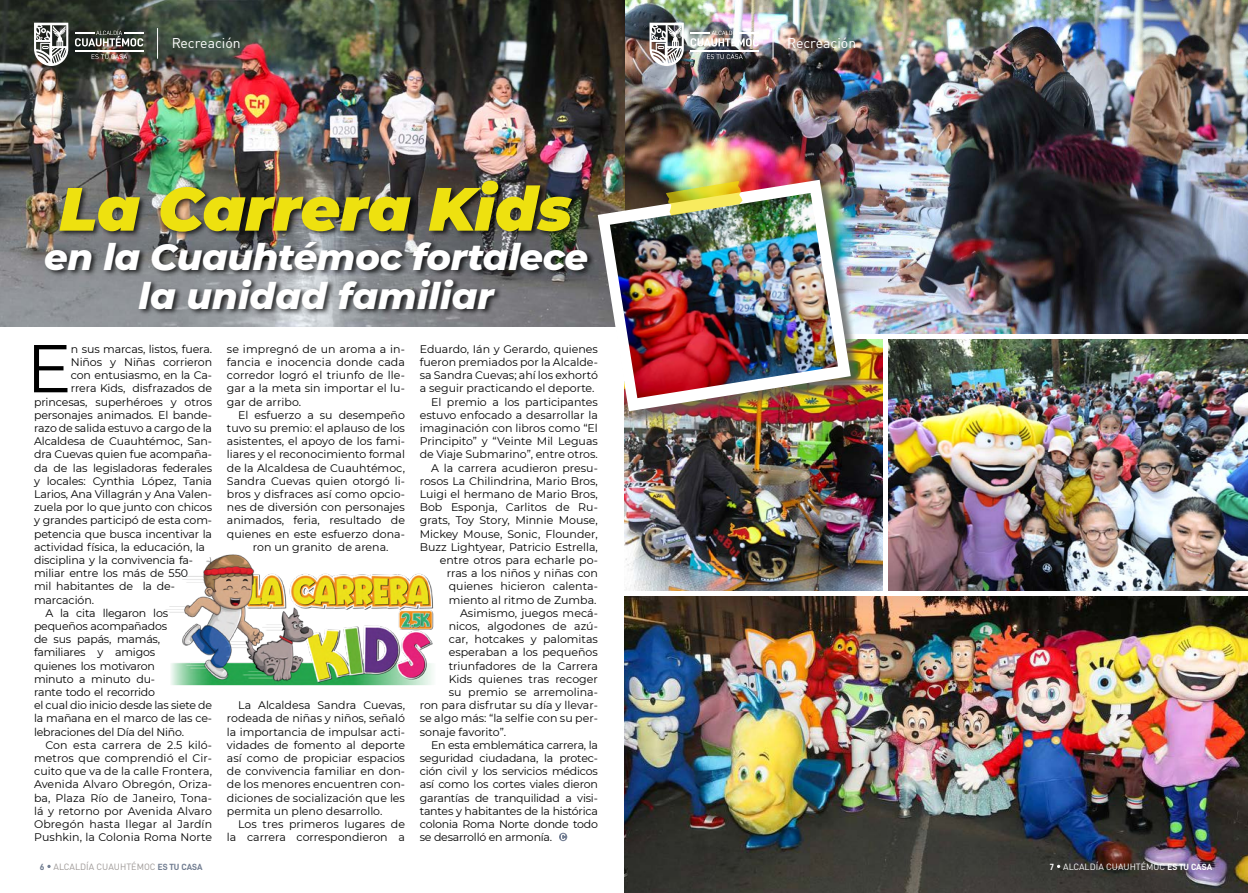
<style>
.page{position:relative;width:1248px;height:893px;background:#fff}
.page>*{position:absolute;margin:0;border:0;box-sizing:border-box;transform-origin:0 0}
.t1{font:67.6px "Montserrat";color:#000}
.t2{font:italic 900 61px "Montserrat";color:#eee10f}
.t3{font:italic 800 37px/39px "Montserrat";letter-spacing:-.01em;color:#fff;text-align:center}
.t4{font:14px "DIN Pro";color:#fff}
.t5{font:11px/13.2px "Montserrat";letter-spacing:-.005em;color:#000;text-align:justify}
.t6{font:9px "DIN Pro";color:#9d9896}
.t7{font:9px "DIN Pro";color:#fff}
.s1{font-family:"D DIN Bold";color:#717d91}
.s2{font-family:"D DIN Bold"}
</style>
<div class="page">
<img style="left:888px;top:339px;width:359px;height:251px">
<img style="left:624px;top:0;width:623px;height:333px">
<img style="left:624px;top:339px;width:258px;height:251px">
<img style="left:0;top:0;width:624px;height:326px">
<img style="left:624px;top:596px;width:623px;height:297px">
<div style="left:599px;top:182px;width:264px;height:242px;background:#575756;opacity:.75"></div>
<img style="left:597px;top:180px;width:253px;height:231px">
<img style="left:610px;top:193px;width:228px;height:205px">
<svg style="left:47px;top:865px;width:4px;height:3px"></svg>
<hr style="left:157px;top:28px;width:1px;height:31px;background:#fff">
<hr style="left:75px;top:50px;width:68px;height:2px;background:#fff">
<svg style="left:75px;top:30px;width:68px;height:16px"></svg>
<svg style="left:92px;top:54px;width:35px;height:5px"></svg>
<svg style="left:34px;top:23px;width:34px;height:43px"></svg>
<hr style="left:772px;top:28px;width:1px;height:31px;background:#fff">
<hr style="left:690px;top:50px;width:68px;height:2px;background:#fff">
<svg style="left:690px;top:30px;width:68px;height:16px"></svg>
<svg style="left:707px;top:54px;width:35px;height:5px"></svg>
<svg style="left:649px;top:23px;width:34px;height:43px"></svg>
<svg style="left:1056px;top:865px;width:4px;height:3px"></svg>
<div style="left:44px;top:178px;width:551px;height:138px;background:#000;opacity:.75"></div>
<img style="left:166px;top:554px;width:268px;height:131px">
<svg style="left:559px;top:833px;width:8px;height:8px"></svg>
<svg style="left:561px;top:834px;width:4px;height:6px"></svg>
<img style="left:666px;top:181px;width:76px;height:35px">
<p class="t4" style="left:172px;top:32px;width:70px">Recreación</p>
<p class="t4" style="left:787px;top:32px;width:70px">Recreación</p>
<h2 class="t2" style="left:59px;top:163px;width:514px">La Carrera Kids</h2>
<h3 class="t3" style="left:44px;top:235px;width:545px">en la Cuauhtémoc fortalece la unidad familiar</h3>
<p class="t5" style="left:420px;top:342px;width:179px">Eduardo, Ián y Gerardo, quienes</p>
<p class="t5" style="left:420px;top:355px;width:180px">fueron premiados por la Alcalde-</p>
<p class="t5" style="left:420px;top:368px;width:180px">sa Sandra Cuevas; ahí los exhortó</p>
<p class="t5" style="left:420px;top:381px;width:176px">a seguir practicando el deporte.</p>
<p class="t5" style="left:431px;top:395px;width:168px">El premio a los participantes</p>
<p class="t5" style="left:420px;top:408px;width:180px">estuvo enfocado a desarrollar la</p>
<p class="t5" style="left:420px;top:421px;width:180px">imaginación con libros como “El</p>
<p class="t5" style="left:420px;top:434px;width:180px">Principito” y “Veinte Mil Leguas</p>
<p class="t5" style="left:420px;top:447px;width:180px">de Viaje Submarino”, entre otros.</p>
<p class="t5" style="left:431px;top:461px;width:168px">A la carrera acudieron presu-</p>
<p class="t5" style="left:420px;top:474px;width:179px">rosos La Chilindrina, Mario Bros,</p>
<p class="t5" style="left:420px;top:487px;width:179px">Luigi el hermano de Mario Bros,</p>
<p class="t5" style="left:420px;top:500px;width:180px">Bob Esponja, Carlitos de Ru-</p>
<p class="t5" style="left:420px;top:513px;width:180px">grats, Toy Story, Minnie Mouse,</p>
<p class="t5" style="left:420px;top:527px;width:179px">Mickey Mouse, Sonic, Flounder,</p>
<p class="t5" style="left:420px;top:540px;width:179px">Buzz Lightyear, Patricio Estrella,</p>
<p class="t5" style="left:440px;top:553px;width:160px">entre otros para echarle po-</p>
<p class="t5" style="left:447px;top:566px;width:153px">rras a los niños y niñas con</p>
<p class="t5" style="left:449px;top:579px;width:150px">quienes hicieron calenta-</p>
<p class="t5" style="left:449px;top:593px;width:149px">miento al ritmo de Zumba.</p>
<p class="t5" style="left:460px;top:606px;width:139px">Asimismo, juegos mecá-</p>
<p class="t5" style="left:449px;top:619px;width:151px">nicos, algodones de azú-</p>
<p class="t5" style="left:449px;top:632px;width:150px">car, hotcakes y palomitas</p>
<p class="t5" style="left:449px;top:645px;width:150px">esperaban a los pequeños</p>
<p class="t5" style="left:449px;top:659px;width:150px">triunfadores de la Carrera</p>
<p class="t5" style="left:449px;top:672px;width:150px">Kids quienes tras recoger</p>
<p class="t5" style="left:449px;top:685px;width:151px">su premio se arremolina-</p>
<p class="t5" style="left:420px;top:698px;width:180px">ron para disfrutar su día y llevar-</p>
<p class="t5" style="left:420px;top:711px;width:180px">se algo más: “la selfie con su per-</p>
<p class="t5" style="left:420px;top:725px;width:88px">sonaje favorito”.</p>
<p class="t5" style="left:431px;top:738px;width:168px">En esta emblemática carrera, la</p>
<p class="t5" style="left:420px;top:751px;width:180px">seguridad ciudadana, la protec-</p>
<p class="t5" style="left:420px;top:764px;width:180px">ción civil y los servicios médicos</p>
<p class="t5" style="left:420px;top:777px;width:180px">así como los cortes viales dieron</p>
<p class="t5" style="left:420px;top:791px;width:179px">garantías de tranquilidad a visi-</p>
<p class="t5" style="left:420px;top:804px;width:180px">tantes y habitantes de la histórica</p>
<p class="t5" style="left:420px;top:817px;width:180px">colonia Roma Norte donde todo</p>
<p class="t5" style="left:420px;top:830px;width:134px">se desarrolló en armonía.</p>
<h1 class="t1" style="left:26px;top:322px;width:47px">E</h1>
<p class="t5" style="left:71px;top:342px;width:143px">n sus marcas, listos, fuera.</p>
<p class="t5" style="left:227px;top:342px;width:180px">se impregnó de un aroma a in&shy;fancia e inocencia donde cada corredor logró el triunfo de lle&shy;gar a la meta sin importar el lu&shy;gar de arribo.</p>
<p class="t5" style="left:238px;top:408px;width:168px">El esfuerzo a su desempeño</p>
<p class="t5" style="left:227px;top:421px;width:180px">tuvo su premio: el aplauso de los</p>
<p class="t5" style="left:227px;top:434px;width:180px">asistentes, el apoyo de los fami-</p>
<p class="t5" style="left:227px;top:447px;width:179px">liares y el reconocimiento formal</p>
<p class="t5" style="left:227px;top:461px;width:180px">de la Alcaldesa de Cuauhtémoc,</p>
<p class="t5" style="left:227px;top:474px;width:179px">Sandra Cuevas quien otorgó li-</p>
<p class="t5" style="left:227px;top:487px;width:180px">bros y disfraces así como opcio-</p>
<p class="t5" style="left:227px;top:500px;width:180px">nes de diversión con personajes</p>
<p class="t5" style="left:227px;top:513px;width:180px">animados, feria, resultado de</p>
<p class="t5" style="left:227px;top:527px;width:180px">quienes en este esfuerzo dona-</p>
<p class="t5" style="left:253px;top:540px;width:137px">ron un granito de arena.</p>
<p class="t5" style="left:71px;top:355px;width:143px">Niños y Niñas corrieron</p>
<p class="t5" style="left:71px;top:368px;width:143px">con entusiasmo, en la Ca-</p>
<p class="t5" style="left:71px;top:381px;width:143px">rrera Kids, disfrazados de</p>
<p class="t5" style="left:34px;top:395px;width:180px">princesas, superhéroes y otros</p>
<p class="t5" style="left:34px;top:408px;width:180px">personajes animados. El bande-</p>
<p class="t5" style="left:34px;top:421px;width:179px">razo de salida estuvo a cargo de la</p>
<p class="t5" style="left:34px;top:434px;width:179px">Alcaldesa de Cuauhtémoc, San-</p>
<p class="t5" style="left:34px;top:447px;width:180px">dra Cuevas quien fue acompaña-</p>
<p class="t5" style="left:34px;top:461px;width:180px">da de las legisladoras federales</p>
<p class="t5" style="left:34px;top:474px;width:180px">y locales: Cynthia López, Tania</p>
<p class="t5" style="left:34px;top:487px;width:179px">Larios, Ana Villagrán y Ana Valen-</p>
<p class="t5" style="left:34px;top:500px;width:180px">zuela por lo que junto con chicos</p>
<p class="t5" style="left:34px;top:513px;width:180px">y grandes participó de esta com-</p>
<p class="t5" style="left:34px;top:527px;width:179px">petencia que busca incentivar la</p>
<p class="t5" style="left:34px;top:540px;width:172px">actividad física, la educación, la</p>
<p class="t5" style="left:34px;top:553px;width:161px">disciplina y la convivencia fa-</p>
<p class="t5" style="left:34px;top:566px;width:155px">miliar entre los más de 550</p>
<p class="t5" style="left:34px;top:579px;width:142px">mil habitantes de la de-</p>
<p class="t5" style="left:34px;top:593px;width:61px">marcación.</p>
<p class="t5" style="left:45px;top:606px;width:124px">A la cita llegaron los</p>
<p class="t5" style="left:34px;top:619px;width:135px">pequeños acompañados</p>
<p class="t5" style="left:34px;top:632px;width:128px">de sus papás, mamás,</p>
<p class="t5" style="left:34px;top:645px;width:122px">familiares y amigos</p>
<p class="t5" style="left:34px;top:659px;width:122px">quienes los motivaron</p>
<p class="t5" style="left:34px;top:672px;width:123px">minuto a minuto du-</p>
<p class="t5" style="left:34px;top:685px;width:122px">rante todo el recorrido</p>
<p class="t5" style="left:34px;top:698px;width:180px">el cual dio inicio desde las siete de</p>
<p class="t5" style="left:34px;top:711px;width:180px">la mañana en el marco de las ce-</p>
<p class="t5" style="left:34px;top:725px;width:151px">lebraciones del Día del Niño.</p>
<p class="t5" style="left:45px;top:738px;width:168px">Con esta carrera de 2.5 kiló-</p>
<p class="t5" style="left:34px;top:751px;width:180px">metros que comprendió el Cir-</p>
<p class="t5" style="left:34px;top:764px;width:180px">cuito que va de la calle Frontera,</p>
<p class="t5" style="left:34px;top:777px;width:180px">Avenida Alvaro Obregón, Oriza-</p>
<p class="t5" style="left:34px;top:791px;width:179px">ba, Plaza Río de Janeiro, Tona-</p>
<p class="t5" style="left:34px;top:804px;width:179px">lá y retorno por Avenida Alvaro</p>
<p class="t5" style="left:34px;top:817px;width:180px">Obregón hasta llegar al Jardín</p>
<p class="t5" style="left:34px;top:830px;width:180px">Pushkin, la Colonia Roma Norte</p>
<p class="t5" style="left:227px;top:698px;width:180px;text-indent:11px">La Alcaldesa Sandra Cuevas, rodeada de niñas y niños, señaló la importancia de impulsar acti&shy;vidades de fomento al deporte así como de propiciar espacios de convivencia familiar en don&shy;de los menores encuentren con&shy;diciones de socialización que les permita un pleno desarrollo.</p>
<p class="t5" style="left:227px;top:817px;width:180px;text-align:right">Los tres primeros lugares de la carrera correspondieron a</p>
<p class="t6" style="left:40px;top:860px;width:164px"><span class="s1">6</span> ALCALDÍA CUAUHTÉMOC <span class="s1">ES TU CASA</span></p>
<p class="t7" style="left:1049px;top:860px;width:164px"><span class="s2">7</span> ALCALDÍA CUAUHTÉMOC <span class="s2">ES TU CASA</span></p>
</div>
